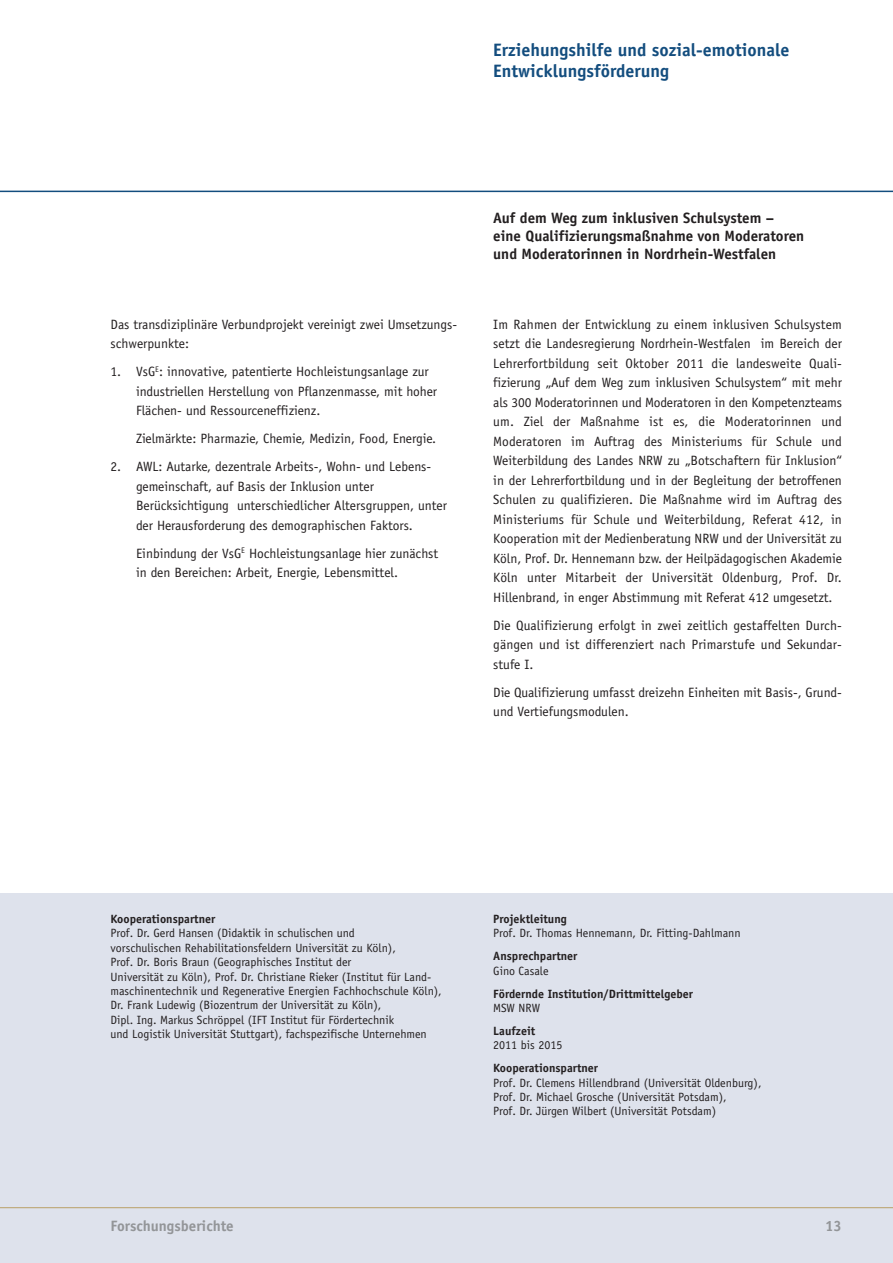
<style>
.page{position:relative;width:893px;height:1263px;background:#fff}
.page>*{position:absolute;margin:0;border:0;box-sizing:border-box;transform-origin:0 0}
.t1{font:700 18px/21.6px "Officina Sans";color:#134d7e}
.t2{font:700 15px/18px "Officina Sans";color:#231f20}
.t3{font:700 15px "Officina Sans";color:#939598}
.t4{font:13.5px/19.5px "Officina Sans";color:#231f20}
.t5{font:12px/14.4px "Officina Sans";color:#231f20}
.t6{font:700 12px "Officina Sans";color:#231f20}
</style>
<div class="page">
<div style="left:0;top:893px;width:893px;height:370px;background:#dee2ec"></div>
<hr style="left:0;top:1207px;width:893px;height:1px;background:#b99f66">
<hr style="left:0;top:191px;width:893px;height:1px;background:#134d7e">
<h1 class="t1" style="left:493px;top:40px;width:298px">Erziehungshilfe und sozial-emotionale<br>Entwicklungsförderung</h1>
<p class="t4" style="left:111px;top:315px;width:348px">Das transdiziplinäre Verbundprojekt vereinigt zwei Umsetzungs&shy;schwerpunkte:</p>
<p class="t4" style="left:136px;top:363px;width:303px;text-indent:-26px">1. VsG<sup>E</sup>: innovative, patentierte Hochleistungsanlage zur industriellen Herstellung von Pflanzenmasse, mit hoher<br>Flächen- und Ressourceneffizienz.</p>
<p class="t4" style="left:136px;top:430px;width:302px">Zielmärkte: Pharmazie, Chemie, Medizin, Food, Energie.</p>
<p class="t4" style="left:136px;top:458px;width:312px;text-indent:-26px">2. AWL: Autarke, dezentrale Arbeits-, Wohn- und Lebens&shy;gemeinschaft, auf Basis der Inklusion unter Berücksichtigung unterschiedlicher Altersgruppen, unter der Herausforderung des demographischen Faktors.</p>
<p class="t4" style="left:136px;top:544px;width:304px">Einbindung der VsG<sup>E</sup> Hochleistungsanlage hier zunächst in den Bereichen: Arbeit, Energie, Lebensmittel.</p>
<p class="t2" style="left:493px;top:211px;width:312px">Auf dem Weg zum inklusiven Schulsystem – eine Qualifizierungsmaßnahme von Moderatoren und Moderatorinnen in Nordrhein-Westfalen</p>
<p class="t4" style="left:493px;top:315px;width:350px;text-align:justify">Im Rahmen der Entwicklung zu einem inklusiven Schulsystem setzt die Landesregierung Nordrhein-Westfalen im Bereich der Lehrerfortbildung seit Oktober 2011 die landesweite Quali&shy;fizierung „Auf dem Weg zum inklusiven Schulsystem“ mit mehr als 300 Moderatorinnen und Moderatoren in den Kompetenzteams um. Ziel der Maßnahme ist es, die Moderatorinnen und Moderatoren im Auftrag des Ministeriums für Schule und Weiterbildung des Landes NRW zu „Botschaftern für Inklusion“ in der Lehrerfortbildung und in der Begleitung der betroffenen Schulen zu qualifizieren. Die Maßnahme wird im Auftrag des Ministeriums für Schule und Weiterbildung, Referat 412, in Kooperation mit der Medienberatung NRW und der Universität zu Köln, Prof. Dr. Hennemann bzw. der Heilpädagogischen Akademie Köln unter Mitarbeit der Universität Oldenburg, Prof. Dr.<br>Hillenbrand, in enger Abstimmung mit Referat 412 umgesetzt.</p>
<p class="t4" style="left:493px;top:616px;width:350px;text-align:justify">Die Qualifizierung erfolgt in zwei zeitlich gestaffelten Durch&shy;gängen und ist differenziert nach Primarstufe und Sekundar&shy;stufe I.</p>
<p class="t4" style="left:493px;top:683px;width:350px">Die Qualifizierung umfasst dreizehn Einheiten mit Basis-, Grund&shy;und Vertiefungsmodulen.</p>
<p class="t6" style="left:111px;top:914px;width:106px">Kooperationspartner</p>
<p class="t5" style="left:111px;top:927px;width:333px">Prof. Dr. Gerd Hansen (Didaktik in schulischen und<br>vorschulischen Rehabilitationsfeldern Universität zu Köln),<br>Prof. Dr. Boris Braun (Geographisches Institut der<br>Universität zu Köln), Prof. Dr. Christiane Rieker (Institut für Land&shy;maschinentechnik und Regenerative Energien Fachhochschule Köln), Dr. Frank Ludewig (Biozentrum der Universität zu Köln),<br>Dipl. Ing. Markus Schröppel (IFT Institut für Fördertechnik<br>und Logistik Universität Stuttgart), fachspezifische Unternehmen</p>
<p class="t6" style="left:493px;top:914px;width:75px">Projektleitung</p>
<p class="t5" style="left:493px;top:927px;width:249px">Prof. Dr. Thomas Hennemann, Dr. Fitting-Dahlmann</p>
<p class="t6" style="left:493px;top:952px;width:86px">Ansprechpartner</p>
<p class="t5" style="left:493px;top:964px;width:57px">Gino Casale</p>
<p class="t6" style="left:493px;top:989px;width:201px">Fördernde Institution/Drittmittelgeber</p>
<p class="t5" style="left:493px;top:1002px;width:48px">MSW NRW</p>
<p class="t6" style="left:493px;top:1026px;width:43px">Laufzeit</p>
<p class="t5" style="left:493px;top:1039px;width:71px">2011 bis 2015</p>
<p class="t6" style="left:493px;top:1063px;width:106px">Kooperationspartner</p>
<p class="t5" style="left:493px;top:1076px;width:270px">Prof. Dr. Clemens Hillendbrand (Universität Oldenburg),<br>Prof. Dr. Michael Grosche (Universität Potsdam),<br>Prof. Dr. Jürgen Wilbert (Universität Potsdam)</p>
<p class="t3" style="left:111px;top:1220px;width:125px">Forschungsberichte</p>
<p class="t3" style="left:825px;top:1220px;width:18px">13</p>
</div>
